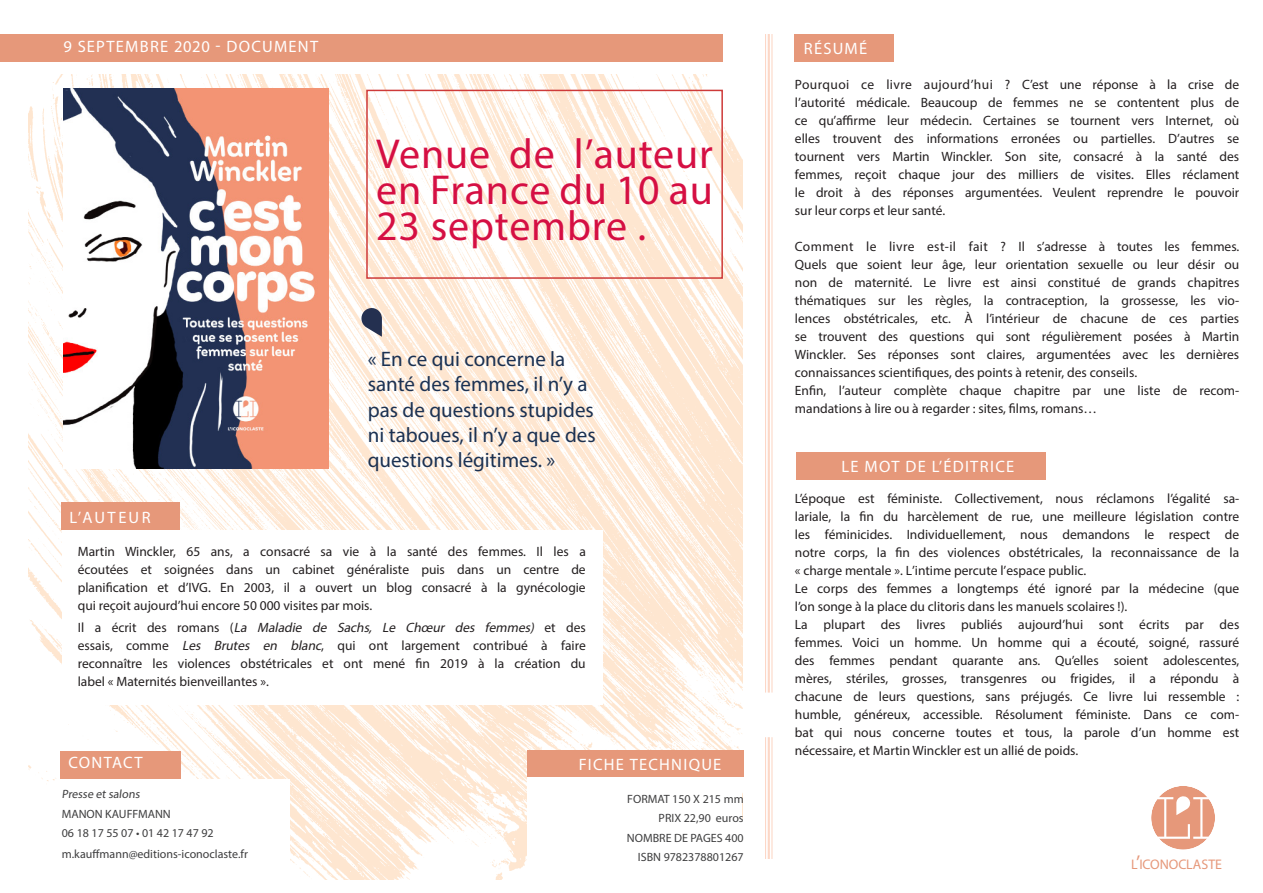
<style>
.page{position:relative;width:1263px;height:893px;background:#fff}
.page>*{position:absolute;margin:0;border:0;box-sizing:border-box;transform-origin:0 0}
.Texte_calibre{font:42px/36px "Myriad Pro";letter-spacing:.02em;color:#d50f43;text-align:justify}
.t1{font:21px/25.2px "Myriad Pro";color:#1b3152}
.Chapo{font:16.5px "Myriad Pro";letter-spacing:.08em;color:#fff}
.Chapo-2{font:13.95px "Myriad Pro";letter-spacing:-.005em;color:#e6987a}
.Texte_calibre-2{font:13.5px/18px "Myriad Pro";color:#231f20;text-align:justify}
.t2{font:12px/19.5px "Myriad Pro";color:#3e3e3f}
.s1{font-style:italic}
.s2{font-size:19.95px}
</style>
<div class="page">
<img style="left:28px;top:75px;width:714px;height:804px">
<div style="left:527px;top:777px;width:215px;height:89px;background:#fff"></div>
<div style="left:60px;top:779px;width:229px;height:89px;background:#fff"></div>
<hr style="left:771px;top:34px;width:1px;height:659px;background:#fcd7c6">
<hr style="left:768px;top:34px;width:2px;height:659px;background:#fcd7c6">
<hr style="left:765px;top:34px;width:1px;height:659px;background:#fcd7c6">
<hr style="left:771px;top:737px;width:1px;height:122px;background:#fcd7c6">
<hr style="left:768px;top:737px;width:2px;height:122px;background:#fcd7c6">
<hr style="left:765px;top:737px;width:1px;height:122px;background:#fcd7c6">
<svg style="left:360px;top:307px;width:22px;height:30px"></svg>
<div style="left:0;top:34px;width:723px;height:27px;background:#e6987a"></div>
<div style="left:61px;top:503px;width:118px;height:27px;background:#e6987a"></div>
<svg style="left:1152px;top:786px;width:62px;height:63px"></svg>
<div style="left:1142px;top:776px;width:82px;height:83px;border:9px solid #fff;border-radius:50%"></div>
<div style="left:794px;top:34px;width:99px;height:27px;background:#e6987a"></div>
<div style="left:60px;top:752px;width:121px;height:27px;background:#e6987a"></div>
<div style="left:62px;top:530px;width:541px;height:174px;background:#fff"></div>
<div style="left:527px;top:750px;width:217px;height:26px;background:#e6987a"></div>
<img style="left:64px;top:89px;width:264px;height:380px">
<div style="left:366px;top:90px;width:357px;height:189px;border:2px solid #ce3a39"></div>
<div style="left:796px;top:453px;width:250px;height:27px;background:#e6987a"></div>
<p class="Chapo" style="left:64px;top:36px;width:256px">9 SEPTEMBRE 2020 - DOCUMENT</p>
<p class="Chapo" style="left:69px;top:507px;width:83px">L’AUTEUR</p>
<p class="Texte_calibre" style="left:376px;top:136px;width:338px">Venue de l’auteur en France du 10 au 23 septembre .</p>
<p class="t1" style="left:368px;top:346px;width:229px">« En ce qui concerne la santé des femmes, il n’y a pas de questions stupides ni taboues, il n’y a que des questions légitimes. »</p>
<p class="Texte_calibre-2" style="left:78px;top:542px;width:510px">Martin Winckler, 65 ans, a consacré sa vie à la santé des femmes. Il les a écoutées et soignées dans un cabinet généraliste puis dans un centre de planification et d’IVG. En 2003, il a ouvert un blog consacré à la gynécologie qui reçoit aujourd’hui encore 50 000 visites par mois.</p>
<p class="Texte_calibre-2" style="left:78px;top:619px;width:509px">I l a é c r i t d e s r o m a n s ( <span class="s1">La Maladie de Sachs, Le Chœur des femmes)</span> e t d e s essais, comme <span class="s1">Les Brutes en blanc</span>, qui ont largement contribué à faire reconnaître les violences obstétricales et ont mené fin 2019 à la création du label « Maternités bienveillantes ».</p>
<p class="Chapo" style="left:69px;top:752px;width:76px">CONTACT</p>
<p class="Chapo" style="left:579px;top:754px;width:144px">FICHE TECHNIQUE</p>
<p class="t2" style="left:62px;top:784px;width:81px">Presse et salons</p>
<p class="t2" style="left:62px;top:804px;width:153px">MANON KAUFFMANN<br>06 18 17 55 07 • 01 42 17 47 92</p>
<p class="t2" style="left:62px;top:844px;width:188px">m.kauffmann@editions-iconoclaste.fr</p>
<p class="t2" style="left:627px;top:789px;width:118px">FORMAT 150 X 215 mm</p>
<p class="t2" style="left:659px;top:808px;width:87px">PRIX 22,90 euros</p>
<p class="t2" style="left:627px;top:828px;width:118px">NOMBRE DE PAGES 400</p>
<p class="t2" style="left:638px;top:847px;width:107px">ISBN 9782378801267</p>
<p class="Chapo" style="left:804px;top:38px;width:65px">RÉSUMÉ</p>
<p class="Texte_calibre-2" style="left:795px;top:75px;width:446px">Pourquoi ce livre aujourd’hui ? C’est une réponse à la crise de l’autorité médicale. Beaucoup de femmes ne se contentent plus de ce qu’affirme leur médecin. Certaines se tournent vers Internet, où elles trouvent des informations erronées ou partielles. D’autres se tournent vers Martin Winckler. Son site, consacré à la santé des femmes, reçoit chaque jour des milliers de visites. Elles réclament le droit à des réponses argumentées. Veulent reprendre le pouvoir sur leur corps et leur santé.</p>
<p class="Texte_calibre-2" style="left:795px;top:237px;width:446px">Comment le livre est-il fait ? Il s’adresse à toutes les femmes.<br>Quels que soient leur âge, leur orientation sexuelle ou leur désir ou non de maternité. Le livre est ainsi constitué de grands chapitres thématiques sur les règles, la contraception, la grossesse, les vio&shy;lences obstétricales, etc. À l’intérieur de chacune de ces parties se trouvent des questions qui sont régulièrement posées à Martin Winckler. Ses réponses sont claires, argumentées avec les dernières connaissances scientifiques, des points à retenir, des conseils.</p>
<p class="Texte_calibre-2" style="left:795px;top:381px;width:446px">Enfin, l’auteur complète chaque chapitre par une liste de recom&shy;mandations à lire ou à regarder : sites, films, romans…</p>
<p class="Chapo" style="left:841px;top:456px;width:174px">LE MOT DE L’ÉDITRICE</p>
<p class="Texte_calibre-2" style="left:795px;top:489px;width:446px">L’époque est féministe. Collectivement, nous réclamons l’égalité sa&shy;lariale, la fin du harcèlement de rue, une meilleure législation contre les féminicides. Individuellement, nous demandons le respect de notre corps, la fin des violences obstétricales, la reconnaissance de la « charge mentale ». L’intime percute l’espace public.</p>
<p class="Texte_calibre-2" style="left:795px;top:579px;width:446px">Le corps des femmes a longtemps été ignoré par la médecine (que l’on songe à la place du clitoris dans les manuels scolaires !).</p>
<p class="Texte_calibre-2" style="left:795px;top:615px;width:446px">La plupart des livres publiés aujourd’hui sont écrits par des femmes. Voici un homme. Un homme qui a écouté, soigné, rassuré des femmes pendant quarante ans. Qu’elles soient adolescentes, mères, stériles, grosses, transgenres ou frigides, il a répondu à chacune de leurs questions, sans préjugés. Ce livre lui ressemble : humble, généreux, accessible. Résolument féministe. Dans ce com&shy;bat qui nous concerne toutes et tous, la parole d’un homme est nécessaire, et Martin Winckler est un allié de poids.</p>
<p class="Chapo-2" style="left:1131px;top:855px;width:92px">L<span class="s2">’</span>ICONOCLASTE</p>
</div>
